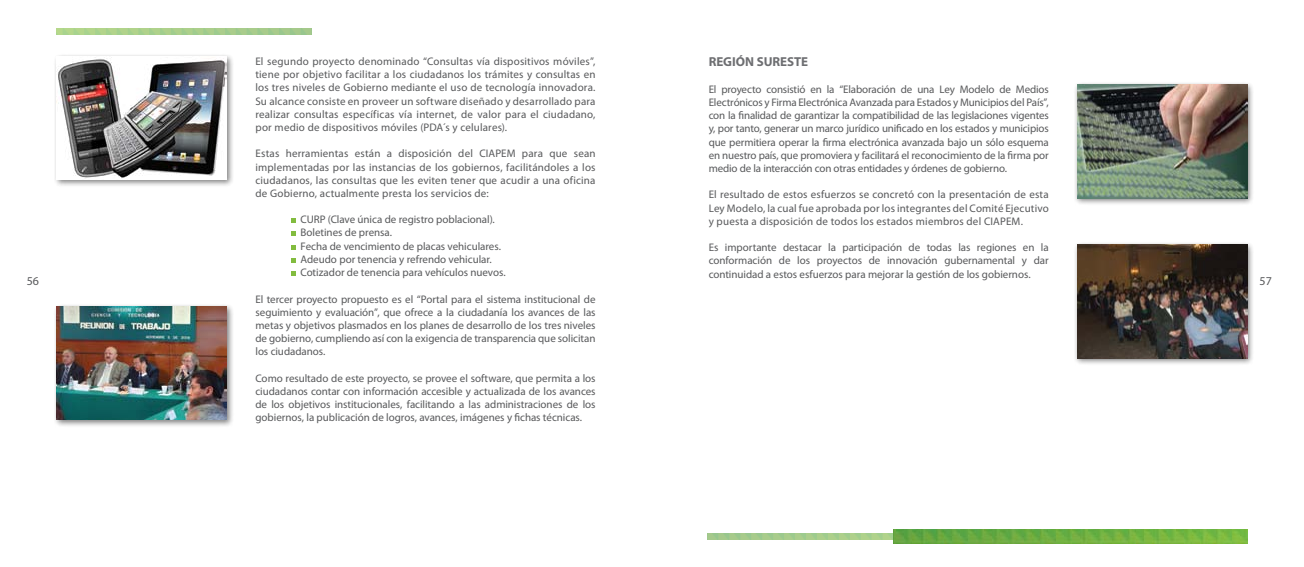
<style>
.page{position:relative;width:1304px;height:567px;background:#fff}
.page>*{position:absolute;margin:0;border:0;box-sizing:border-box;transform-origin:0 0}
.t1{font:700 13px "Myriad Pro";color:#6d6e71}
.t2{font:12px "Myriad Pro";color:#58595b}
.t3{font:11px/13.2px "Myriad Pro";color:#58595b;text-align:justify}
</style>
<div class="page">
<img style="left:893px;top:529px;width:354px;height:14px">
<svg style="left:291px;top:218px;width:5px;height:5px"></svg>
<svg style="left:291px;top:231px;width:5px;height:5px"></svg>
<svg style="left:291px;top:245px;width:5px;height:4px"></svg>
<svg style="left:291px;top:258px;width:5px;height:5px"></svg>
<svg style="left:291px;top:271px;width:5px;height:5px"></svg>
<div style="left:53px;top:53px;width:181px;height:134px;background:#000;opacity:.5"></div>
<img style="left:57px;top:57px;width:170px;height:123px">
<div style="left:53px;top:303px;width:181px;height:124px;background:#000;opacity:.5"></div>
<img style="left:57px;top:306px;width:170px;height:114px">
<div style="left:1074px;top:82px;width:181px;height:124px;background:#000;opacity:.5"></div>
<img style="left:1077px;top:85px;width:170px;height:113px">
<div style="left:1074px;top:241px;width:181px;height:124px;background:#000;opacity:.5"></div>
<img style="left:1077px;top:245px;width:170px;height:113px">
<p class="t1" style="left:709px;top:54px;width:101px">REGIÓN SURESTE</p>
<p class="t3" style="left:709px;top:82px;width:342px">El proyecto consistió en la “Elaboración de una Ley Modelo de Medios Electrónicos y Firma Electrónica Avanzada para Estados y Municipios del País”, con la finalidad de garantizar la compatibilidad de las legislaciones vigentes y, por tanto, generar un marco jurídico unificado en los estados y municipios que permitiera operar la firma electrónica avanzada bajo un sólo esquema en nuestro país, que promoviera y facilitará el reconocimiento de la firma por medio de la interacción con otras entidades y órdenes de gobierno.</p>
<p class="t3" style="left:709px;top:188px;width:342px">El resultado de estos esfuerzos se concretó con la presentación de esta Ley Modelo, la cual fue aprobada por los integrantes del Comité Ejecutivo y puesta a disposición de todos los estados miembros del CIAPEM.</p>
<p class="t3" style="left:709px;top:241px;width:342px">Es importante destacar la participación de todas las regiones en la conformación de los proyectos de innovación gubernamental y dar continuidad a estos esfuerzos para mejorar la gestión de los gobiernos.</p>
<p class="t3" style="left:255px;top:54px;width:342px">El segundo proyecto denominado “Consultas vía dispositivos móviles”, tiene por objetivo facilitar a los ciudadanos los trámites y consultas en los tres niveles de Gobierno mediante el uso de tecnología innovadora.<br>Su alcance consiste en proveer un software diseñado y desarrollado para realizar consultas específicas vía internet, de valor para el ciudadano, por medio de dispositivos móviles (PDA´s y celulares).</p>
<p class="t3" style="left:255px;top:147px;width:342px">Estas herramientas están a disposición del CIAPEM para que sean implementadas por las instancias de los gobiernos, facilitándoles a los ciudadanos, las consultas que les eviten tener que acudir a una oficina de Gobierno, actualmente presta los servicios de:</p>
<p class="t3" style="left:300px;top:213px;width:207px;text-align:left">CURP (Clave única de registro poblacional).<br>Boletines de prensa.<br>Fecha de vencimiento de placas vehiculares.<br>Adeudo por tenencia y refrendo vehicular.<br>Cotizador de tenencia para vehículos nuevos.</p>
<p class="t2" style="left:27px;top:273px;width:14px">56</p>
<p class="t2" style="left:1260px;top:273px;width:14px">57</p>
<p class="t3" style="left:255px;top:292px;width:342px">El tercer proyecto propuesto es el “Portal para el sistema institucional de seguimiento y evaluación”, que ofrece a la ciudadanía los avances de las metas y objetivos plasmados en los planes de desarrollo de los tres niveles de gobierno, cumpliendo así con la exigencia de transparencia que solicitan los ciudadanos.</p>
<p class="t3" style="left:255px;top:371px;width:342px">Como resultado de este proyecto, se provee el software, que permita a los ciudadanos contar con información accesible y actualizada de los avances de los objetivos institucionales, facilitando a las administraciones de los gobiernos, la publicación de logros, avances, imágenes y fichas técnicas.</p>
</div>
